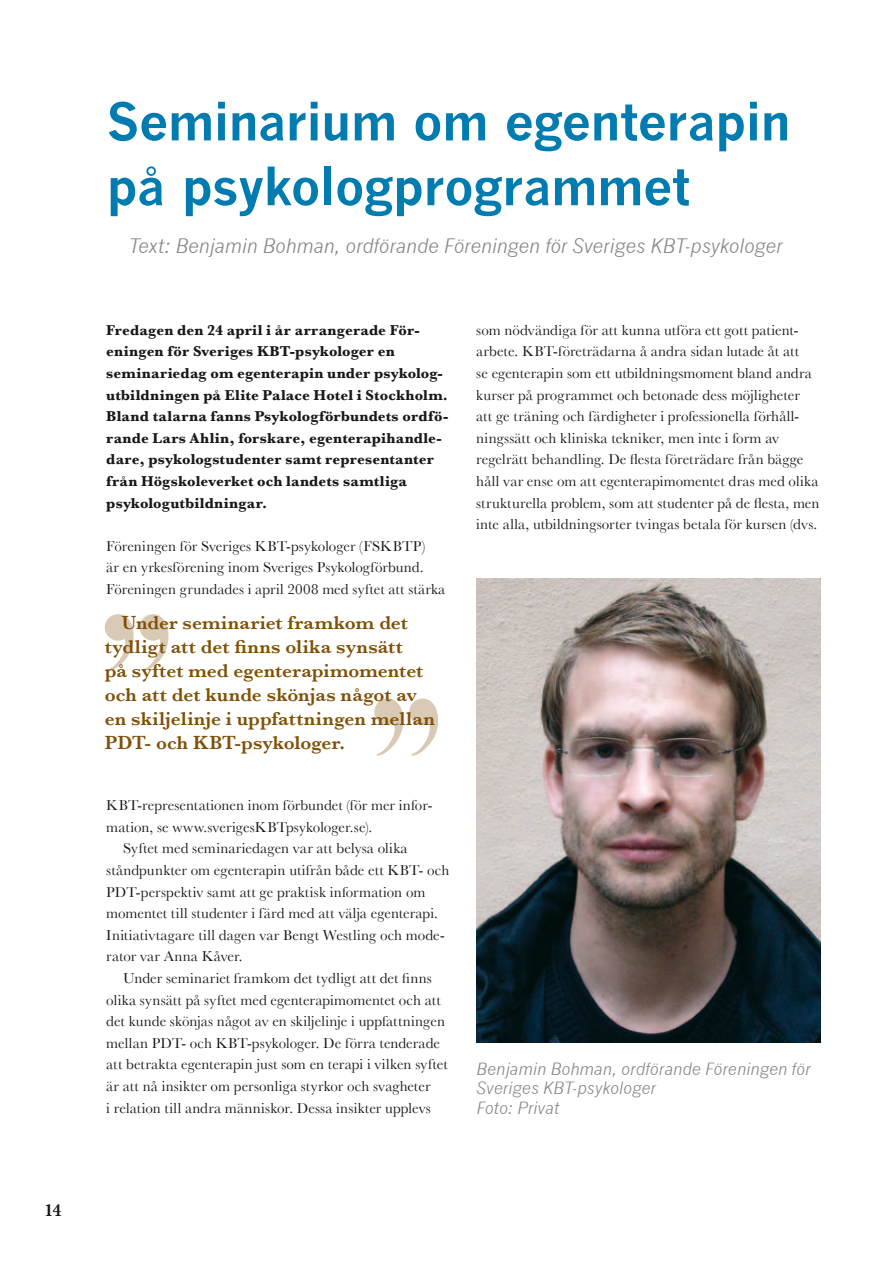
<style>
.page{position:relative;width:893px;height:1263px;background:#fff}
.page>*{position:absolute;margin:0;border:0;box-sizing:border-box;transform-origin:0 0}
.t1{font:700 51px/64.8px "News Gothic";letter-spacing:-.015em;color:#007cb0}
.t2{font:600 19.5px/24px "Baskerville";letter-spacing:.005em;color:#805007}
.t3{font:italic 19.5px "News Gothic";letter-spacing:-.01em;color:#87888a}
.t4{font:600 18px "Baskerville";color:#1a171c}
.t5{font:italic 16.5px/19.8px "News Gothic";color:#87888a}
.t6{font:15px/21.6px "Baskerville";letter-spacing:.01em;color:#1a171c}
.t7{font:700 15px/21.6px "Baskerville";letter-spacing:.01em;color:#1a171c}
</style>
<div class="page">
<img style="left:476px;top:578px;width:345px;height:465px">
<div style="left:105px;top:614px;width:26px;height:27px;background:#d9cab5;border-radius:50%"></div>
<div style="left:140px;top:614px;width:26px;height:27px;background:#d9cab5;border-radius:50%"></div>
<svg style="left:106px;top:614px;width:28px;height:58px"></svg>
<svg style="left:141px;top:614px;width:28px;height:58px"></svg>
<svg style="left:374px;top:698px;width:27px;height:27px"></svg>
<svg style="left:409px;top:698px;width:27px;height:27px"></svg>
<svg style="left:376px;top:698px;width:28px;height:58px"></svg>
<svg style="left:411px;top:698px;width:28px;height:58px"></svg>
<p class="t4" style="left:45px;top:1200px;width:18px">14</p>
<h1 class="t1" style="left:106px;top:89px;width:686px">Seminarium om egenterapin på psykologprogrammet</h1>
<h2 class="t3" style="left:129px;top:234px;width:655px">Text: Benjamin Bohman, ordförande Föreningen för Sveriges KBT-psykologer</h2>
<p class="t7" style="left:106px;top:319px;width:344px">Fredagen den 24 april i år arrangerade För&shy;eningen för Sveriges KBT-psykologer en seminariedag om egenterapin under psykolog&shy;utbildningen på Elite Palace Hotel i Stockholm.<br>Bland talarna fanns Psykologförbundets ordfö&shy;rande Lars Ahlin, forskare, egenterapihandle&shy;dare, psykologstudenter samt representanter från Högskoleverket och landets samtliga psykologutbildningar.</p>
<p class="t6" style="left:106px;top:535px;width:340px">Föreningen för Sveriges KBT-psykologer (FSKBTP)<br>är en yrkesförening inom Sveriges Psykologförbund.<br>Föreningen grundades i april 2008 med syftet att stärka</p>
<h2 class="t2" style="left:105px;top:610px;width:332px;text-indent:17px">Under seminariet framkom det tydligt att det finns olika synsätt<br>på syftet med egenterapimomentet och att det kunde skönjas något av en skiljelinje i uppfattningen mellan<br>PDT- och KBT-psykologer.</h2>
<p class="t6" style="left:106px;top:794px;width:328px">KBT-representationen inom förbundet (för mer infor-</p>
<p class="t6" style="left:106px;top:816px;width:267px">mation, se www.sverigesKBTpsykologer.se).</p>
<p class="t6" style="left:123px;top:837px;width:286px">Syftet med seminariedagen var att belysa olika</p>
<p class="t6" style="left:106px;top:859px;width:344px">ståndpunkter om egenterapin utifrån både ett KBT- och</p>
<p class="t6" style="left:106px;top:881px;width:321px">PDT-perspektiv samt att ge praktisk information om</p>
<p class="t6" style="left:106px;top:902px;width:333px">momentet till studenter i färd med att välja egenterapi.</p>
<p class="t6" style="left:106px;top:924px;width:340px">Initiativtagare till dagen var Bengt Westling och mode-</p>
<p class="t6" style="left:106px;top:945px;width:138px">rator var Anna Kåver.</p>
<p class="t6" style="left:123px;top:967px;width:310px">Under seminariet framkom det tydligt att det finns</p>
<p class="t6" style="left:106px;top:989px;width:336px">olika synsätt på syftet med egenterapimomentet och att</p>
<p class="t6" style="left:106px;top:1010px;width:340px">det kunde skönjas något av en skiljelinje i uppfattningen</p>
<p class="t6" style="left:106px;top:1032px;width:335px">mellan PDT- och KBT-psykologer. De förra tenderade</p>
<p class="t6" style="left:106px;top:1053px;width:343px">att betrakta egenterapin just som en terapi i vilken syftet</p>
<p class="t6" style="left:106px;top:1075px;width:326px">är att nå insikter om personliga styrkor och svagheter</p>
<p class="t6" style="left:106px;top:1097px;width:326px">i relation till andra människor. Dessa insikter upplevs</p>
<p class="t6" style="left:476px;top:319px;width:345px">som nödvändiga för att kunna utföra ett gott patient&shy;arbete. KBT-företrädarna å andra sidan lutade åt att<br>se egenterapin som ett utbildningsmoment bland andra kurser på programmet och betonade dess möjligheter att ge träning och färdigheter i professionella förhåll&shy;ningssätt och kliniska tekniker, men inte i form av regelrätt behandling. De flesta företrädare från bägge håll var ense om att egenterapimomentet dras med olika strukturella problem, som att studenter på de flesta, men inte alla, utbildningsorter tvingas betala för kursen (dvs.</p>
<p class="t5" style="left:476px;top:1058px;width:336px">Benjamin Bohman, ordförande Föreningen för<br>Sveriges KBT-psykologer<br>Foto: Privat</p>
</div>
